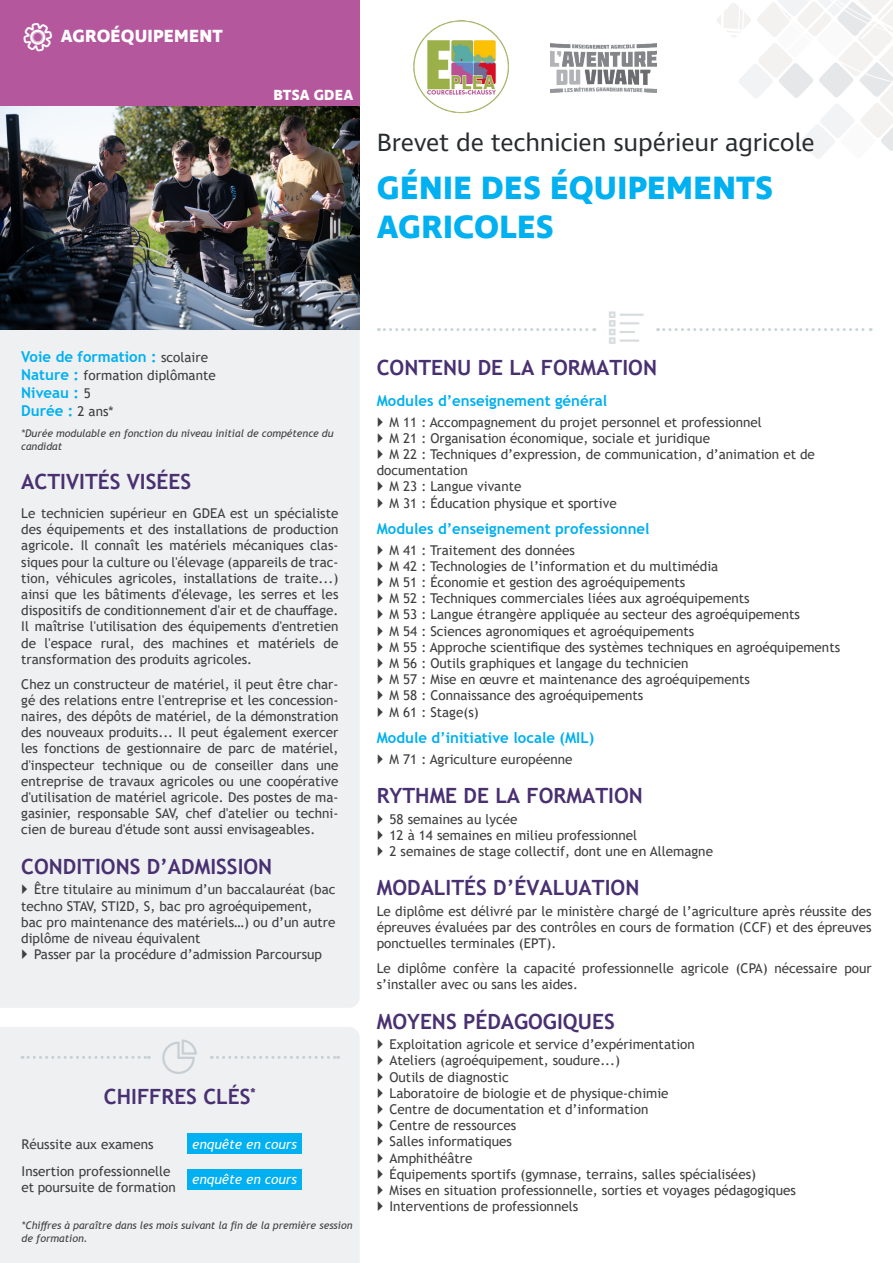
<style>
.page{position:relative;width:893px;height:1263px;background:#fff}
.page>*{position:absolute;margin:0;border:0;box-sizing:border-box;transform-origin:0 0}
.aa-diplome{font:700 33px/39px "Ingra";letter-spacing:.01em;color:#00b0f0}
.aa-titre-du-diplome{font:25.5px "Ingra";letter-spacing:-.01em;color:#292c2f}
.aa-titre-rubriques{font:700 21px "Trebuchet MS";color:#493071}
.aa-domaine{font:700 18px "Ingra";letter-spacing:.015em;color:#fff}
.aa-sous-titre-rubriq{font:700 15px "Trebuchet MS";color:#00b0f0}
.aa-corps-de-texte{font:700 15px "Trebuchet MS";color:#00b0f0}
.aa-code-diplome{font:700 15px "Ingra";letter-spacing:.01em;color:#fff}
.aa-enchainement-corp{font:13.5px/16.2px "Trebuchet MS";color:#3e3e3f}
.aa-corps-de-texte-2{font:13.5px/16.2px "Trebuchet MS";color:#3e3e3f;text-align:justify}
.aa-lien-web{font:italic 13.5px "Trebuchet MS";color:#fff}
.aa-note-bas-de-page{font:italic 10.5px/12.6px "Trebuchet MS";color:#3e3e3f}
.s1{font-weight:400;font-size:13.5px;color:#3e3e3f}
.s2{font-weight:700;font-size:15px;color:#00b0f0}
</style>
<div class="page">
<svg style="left:644px;top:0;width:249px;height:159px"></svg>
<div style="left:0;top:0;width:360px;height:106px;background:#b5579d"></div>
<div style="left:0;top:330px;width:360px;height:678px;background:#eef0f2"></div>
<div style="left:0;top:1027px;width:360px;height:236px;background:#eef0f2"></div>
<img style="left:413px;top:21px;width:96px;height:93px">
<img style="left:551px;top:44px;width:105px;height:48px">
<svg style="left:378px;top:328px;width:217px;height:3px"></svg>
<svg style="left:658px;top:328px;width:213px;height:3px"></svg>
<svg style="left:22px;top:1056px;width:127px;height:3px"></svg>
<svg style="left:211px;top:1056px;width:128px;height:3px"></svg>
<img style="left:0;top:106px;width:359px;height:224px">
<div style="left:187px;top:1133px;width:115px;height:21px;background:#00b0f0"></div>
<div style="left:187px;top:1169px;width:115px;height:20px;background:#00b0f0"></div>
<svg style="left:163px;top:1039px;width:34px;height:35px"></svg>
<svg style="left:22px;top:884px;width:5px;height:10px"></svg>
<svg style="left:22px;top:949px;width:5px;height:10px"></svg>
<p class="aa-domaine" style="left:61px;top:25px;width:164px">AGROÉQUIPEMENT</p>
<p class="aa-code-diplome" style="left:273px;top:85px;width:81px">BTSA GDEA</p>
<p class="aa-titre-du-diplome" style="left:377px;top:127px;width:439px">Brevet de technicien supérieur agricole</p>
<p class="aa-diplome" style="left:377px;top:170px;width:398px">GÉNIE DES ÉQUIPEMENTS<br>AGRICOLES</p>
<p class="aa-corps-de-texte" style="left:21px;top:347px;width:188px">Voie de formation : <span class="s1">scolaire</span></p>
<p class="aa-corps-de-texte-2" style="left:21px;top:367px;width:196px"><span class="s2">Nature :</span> formation diplômante</p>
<p class="aa-corps-de-texte" style="left:21px;top:383px;width:71px">Niveau : <span class="s1">5</span></p>
<p class="aa-corps-de-texte" style="left:21px;top:401px;width:94px">Durée : <span class="s1">2 ans*</span></p>
<p class="aa-note-bas-de-page" style="left:21px;top:427px;width:314px">*Durée modulable en fonction du niveau initial de compétence du candidat</p>
<p class="aa-titre-rubriques" style="left:21px;top:468px;width:171px">ACTIVITÉS VISÉES</p>
<p class="aa-enchainement-corp" style="left:21px;top:505px;width:319px;text-align:justify">Le technicien supérieur en GDEA est un spécialiste des équipements et des installations de production agricole. Il connaît les matériels mécaniques clas&shy;siques pour la culture ou l'élevage (appareils de trac&shy;tion, véhicules agricoles, installations de traite...) ainsi que les bâtiments d'élevage, les serres et les dispositifs de conditionnement d'air et de chauffage.<br>Il maîtrise l'utilisation des équipements d'entretien de l'espace rural, des machines et matériels de transformation des produits agricoles.</p>
<p class="aa-enchainement-corp" style="left:21px;top:676px;width:319px;text-align:justify">Chez un constructeur de matériel, il peut être char&shy;gé des relations entre l'entreprise et les concession&shy;naires, des dépôts de matériel, de la démonstration des nouveaux produits... Il peut également exercer les fonctions de gestionnaire de parc de matériel, d'inspecteur technique ou de conseiller dans une entreprise de travaux agricoles ou une coopérative d'utilisation de matériel agricole. Des postes de ma&shy;gasinier, responsable SAV, chef d'atelier ou techni&shy;cien de bureau d'étude sont aussi envisageables.</p>
<p class="aa-titre-rubriques" style="left:21px;top:853px;width:253px">CONDITIONS D’ADMISSION</p>
<p class="aa-enchainement-corp" style="left:21px;top:881px;width:316px;text-indent:13px">Être titulaire au minimum d’un baccalauréat (bac techno STAV, STI2D, S, bac pro agroéquipement, bac pro maintenance des matériels…) ou d’un autre diplôme de niveau équivalent</p>
<p class="aa-enchainement-corp" style="left:34px;top:946px;width:290px">Passer par la procédure d’admission Parcoursup</p>
<h3 class="aa-titre-rubriques" style="left:104px;top:1083px;width:153px">CHIFFRES CLÉS<sup>*</sup></h3>
<p class="aa-corps-de-texte-2" style="left:22px;top:1136px;width:134px">Réussite aux examens</p>
<p class="aa-corps-de-texte-2" style="left:22px;top:1163px;width:150px">Insertion professionnelle</p>
<p class="aa-corps-de-texte-2" style="left:22px;top:1179px;width:156px">et poursuite de formation</p>
<p class="aa-lien-web" style="left:192px;top:1135px;width:106px">enquête en cours</p>
<p class="aa-lien-web" style="left:192px;top:1171px;width:106px">enquête en cours</p>
<p class="aa-note-bas-de-page" style="left:22px;top:1219px;width:332px">*Chiffres à paraître dans les mois suivant la fin de la première session de formation.</p>
<p class="aa-titre-rubriques" style="left:377px;top:355px;width:282px">CONTENU DE LA FORMATION</p>
<p class="aa-sous-titre-rubriq" style="left:377px;top:391px;width:232px">Modules d’enseignement général</p>
<p class="aa-enchainement-corp" style="left:389px;top:414px;width:374px">M 11 : Accompagnement du projet personnel et professionnel</p>
<p class="aa-enchainement-corp" style="left:389px;top:430px;width:322px">M 21 : Organisation économique, sociale et juridique</p>
<p class="aa-enchainement-corp" style="left:377px;top:446px;width:440px;text-indent:13px">M 22 : Techniques d’expression, de communication, d’animation et de documentation</p>
<p class="aa-enchainement-corp" style="left:389px;top:478px;width:133px">M 23 : Langue vivante</p>
<p class="aa-enchainement-corp" style="left:389px;top:495px;width:229px">M 31 : Éducation physique et sportive</p>
<p class="aa-sous-titre-rubriq" style="left:377px;top:519px;width:274px">Modules d’enseignement professionnel</p>
<p class="aa-enchainement-corp" style="left:389px;top:542px;width:187px">M 41 : Traitement des données</p>
<p class="aa-enchainement-corp" style="left:389px;top:558px;width:330px">M 42 : Technologies de l’information et du multimédia</p>
<p class="aa-enchainement-corp" style="left:389px;top:574px;width:297px">M 51 : Économie et gestion des agroéquipements</p>
<p class="aa-enchainement-corp" style="left:389px;top:590px;width:362px">M 52 : Techniques commerciales liées aux agroéquipements</p>
<p class="aa-enchainement-corp" style="left:389px;top:606px;width:412px">M 53 : Langue étrangère appliquée au secteur des agroéquipements</p>
<p class="aa-enchainement-corp" style="left:389px;top:623px;width:306px">M 54 : Sciences agronomiques et agroéquipements</p>
<p class="aa-enchainement-corp" style="left:389px;top:639px;width:452px">M 55 : Approche scientifique des systèmes techniques en agroéquipements</p>
<p class="aa-enchainement-corp" style="left:389px;top:655px;width:301px">M 56 : Outils graphiques et langage du technicien</p>
<p class="aa-enchainement-corp" style="left:389px;top:671px;width:362px">M 57 : Mise en œuvre et maintenance des agroéquipements</p>
<p class="aa-enchainement-corp" style="left:389px;top:687px;width:255px">M 58 : Connaissance des agroéquipements</p>
<p class="aa-enchainement-corp" style="left:389px;top:704px;width:91px">M 61 : Stage(s)</p>
<p class="aa-sous-titre-rubriq" style="left:377px;top:728px;width:219px">Module d’initiative locale (MIL)</p>
<p class="aa-enchainement-corp" style="left:389px;top:751px;width:184px">M 71 : Agriculture européenne</p>
<p class="aa-titre-rubriques" style="left:377px;top:782px;width:268px">RYTHME DE LA FORMATION</p>
<p class="aa-enchainement-corp" style="left:389px;top:810px;width:129px">58 semaines au lycée</p>
<p class="aa-enchainement-corp" style="left:389px;top:827px;width:249px">12 à 14 semaines en milieu professionnel</p>
<p class="aa-enchainement-corp" style="left:389px;top:843px;width:325px">2 semaines de stage collectif, dont une en Allemagne</p>
<p class="aa-titre-rubriques" style="left:377px;top:875px;width:264px">MODALITÉS D’ÉVALUATION</p>
<p class="aa-corps-de-texte-2" style="left:377px;top:903px;width:496px">Le diplôme est délivré par le ministère chargé de l’agriculture après réussite des épreuves évaluées par des contrôles en cours de formation (CCF) et des épreuves ponctuelles terminales (EPT).</p>
<p class="aa-enchainement-corp" style="left:377px;top:960px;width:496px">Le diplôme confère la capacité professionnelle agricole (CPA) nécessaire pour s’installer avec ou sans les aides.</p>
<p class="aa-titre-rubriques" style="left:377px;top:1008px;width:239px">MOYENS PÉDAGOGIQUES</p>
<p class="aa-enchainement-corp" style="left:389px;top:1036px;width:307px">Exploitation agricole et service d’expérimentation</p>
<p class="aa-enchainement-corp" style="left:389px;top:1052px;width:232px">Ateliers (agroéquipement, soudure...)</p>
<p class="aa-enchainement-corp" style="left:389px;top:1069px;width:121px">Outils de diagnostic</p>
<p class="aa-enchainement-corp" style="left:389px;top:1085px;width:281px">Laboratoire de biologie et de physique-chimie</p>
<p class="aa-enchainement-corp" style="left:389px;top:1101px;width:260px">Centre de documentation et d’information</p>
<p class="aa-enchainement-corp" style="left:389px;top:1117px;width:128px">Centre de ressources</p>
<p class="aa-enchainement-corp" style="left:389px;top:1133px;width:124px">Salles informatiques</p>
<p class="aa-enchainement-corp" style="left:389px;top:1150px;width:85px">Amphithéâtre</p>
<p class="aa-enchainement-corp" style="left:389px;top:1166px;width:368px">Équipements sportifs (gymnase, terrains, salles spécialisées)</p>
<p class="aa-enchainement-corp" style="left:389px;top:1182px;width:408px">Mises en situation professionnelle, sorties et voyages pédagogiques</p>
<p class="aa-enchainement-corp" style="left:389px;top:1198px;width:190px">Interventions de professionnels</p>
</div>
